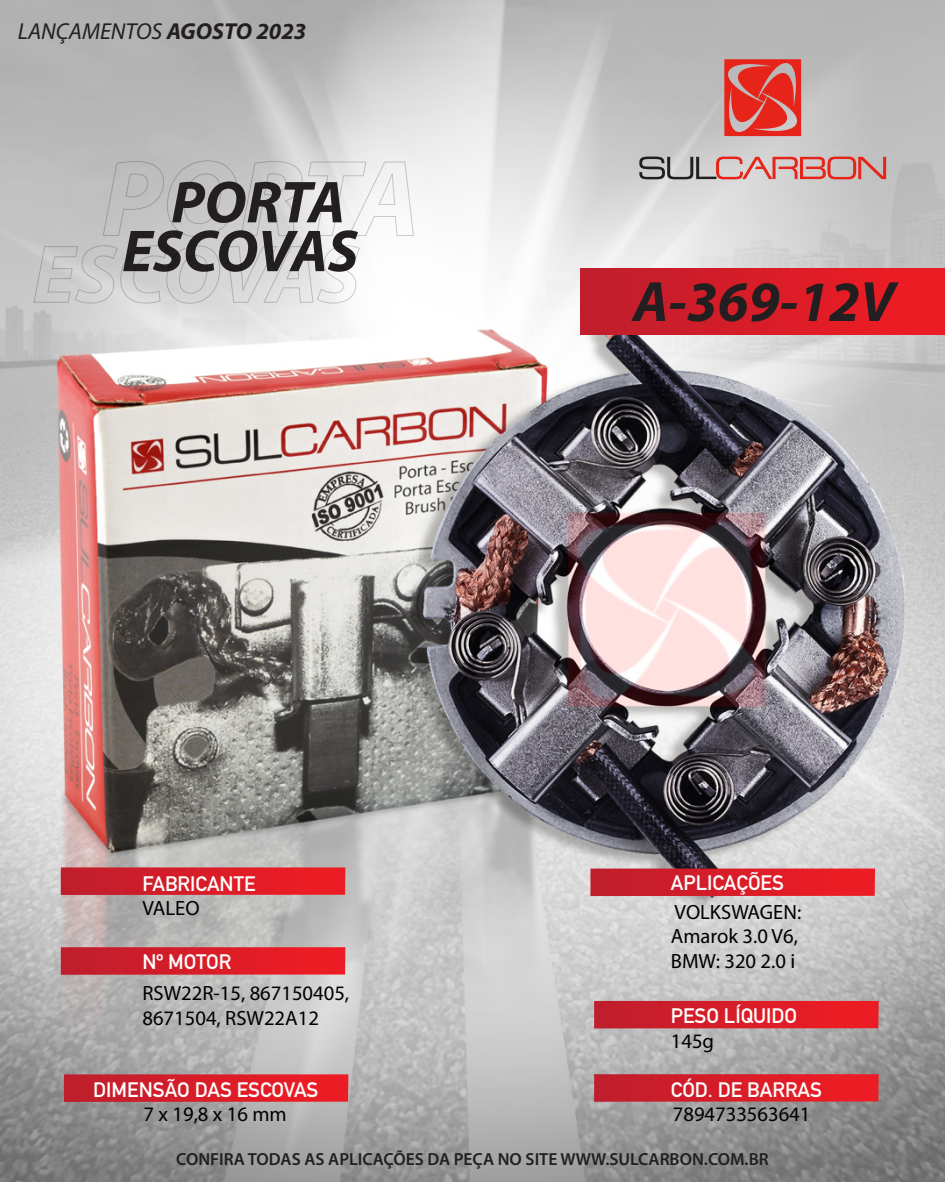
<style>
.page{position:relative;width:945px;height:1182px;background:#fff}
.page>*{position:absolute;margin:0;border:0;box-sizing:border-box;transform-origin:0 0}
.t1{font:italic 700 59.59px/48.8px "Myriad Pro";letter-spacing:-.01em;color:#231f20;text-align:right}
.t2{font:italic 700 57.23px "Myriad Pro";color:#231f20}
.t3{font:italic 23.19px "Myriad Pro";color:#231f20}
.t4{font:20.65px/24.8px "Myriad Pro";color:#000}
.t5{font:20.65px "DIN Mittelschrift Alternate";color:#fff}
.t6{font:600 17.5px "Myriad Pro";color:#231f20}
.s1{font-weight:700}
</style>
<div class="page">
<img style="left:0;top:0;width:945px;height:1181px">
<svg style="left:61px;top:867px;width:284px;height:27px;background:#d71f2a"></svg>
<svg style="left:594px;top:1000px;width:285px;height:28px;background:#d6222d"></svg>
<svg style="left:594px;top:1074px;width:285px;height:27px;background:#d71e29"></svg>
<svg style="left:590px;top:868px;width:285px;height:28px;background:#d7202b"></svg>
<svg style="left:64px;top:1074px;width:284px;height:27px;background:#d71e29"></svg>
<svg style="left:61px;top:947px;width:284px;height:27px;background:#d71e29"></svg>
<svg style="left:714px;top:49px;width:97px;height:97px;background:#d3746f"></svg>
<svg style="left:639px;top:156px;width:247px;height:23px;background:#c49896"></svg>
<svg style="left:102px;top:160px;width:312px;height:77px"></svg>
<svg style="left:33px;top:245px;width:327px;height:59px;background:#d4d3d3"></svg>
<div style="left:581px;top:268px;width:364px;height:66px;background:linear-gradient(to right,#bf1e2d,#f11c23)"></div>
<p class="t3" style="left:18px;top:17px;width:290px">LANÇAMENTOS <span class="s1">AGOSTO 2023</span></p>
<h1 class="t1" style="left:122px;top:176px;width:238px">PORTA<br>ESCOVAS</h1>
<p class="t5" style="left:142px;top:871px;width:115px">FABRICANTE</p>
<p class="t4" style="left:142px;top:895px;width:59px">VALEO</p>
<h2 class="t2" style="left:633px;top:264px;width:264px">A-369-12V</h2>
<p class="t5" style="left:671px;top:870px;width:115px">APLICAÇÕES</p>
<p class="t4" style="left:671px;top:898px;width:132px">VOLKSWAGEN:<br>Amarok 3.0 V6,</p>
<p class="t5" style="left:142px;top:949px;width:90px">Nº MOTOR</p>
<p class="t4" style="left:671px;top:948px;width:126px">BMW: 320 2.0 i</p>
<p class="t4" style="left:142px;top:980px;width:208px">RSW22R-15, 867150405,<br>8671504, RSW22A12</p>
<p class="t5" style="left:671px;top:1003px;width:128px">PESO LÍQUIDO</p>
<p class="t4" style="left:671px;top:1028px;width:45px">145g</p>
<p class="t5" style="left:93px;top:1077px;width:227px">DIMENSÃO DAS ESCOVAS</p>
<p class="t4" style="left:144px;top:1101px;width:145px">7 x 19,8 x 16 mm</p>
<p class="t5" style="left:671px;top:1077px;width:153px">CÓD. DE BARRAS</p>
<p class="t4" style="left:673px;top:1101px;width:139px">7894733563641</p>
<p class="t6" style="left:176px;top:1147px;width:594px">CONFIRA TODAS AS APLICAÇÕES DA PEÇA NO SITE WWW.SULCARBON.COM.BR</p>
</div>
